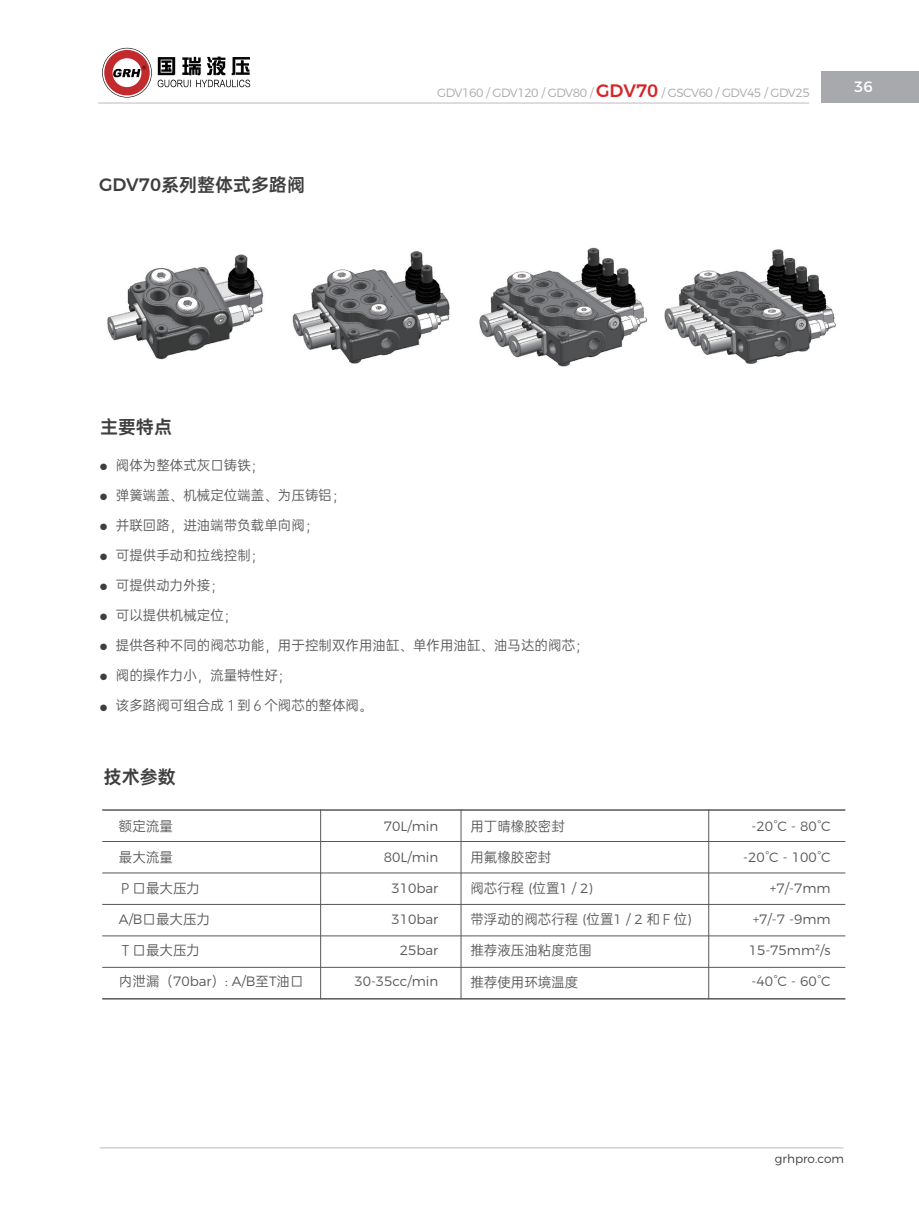
<style>
.page{position:relative;width:919px;height:1217px;background:#fff}
.page>*{position:absolute;margin:0;border:0;box-sizing:border-box;transform-origin:0 0}
.t1{font:18px "OPPO Sans B";color:#3e3e3f}
.t2{font:15px "Montserrat";color:#fff}
.t3{font:13.5px "OPPO Sans R";color:#57585a}
.t4{font:300 13.5px "Montserrat";color:#57585a}
.t5{font:300 12px "Montserrat";letter-spacing:-.04em;color:#a8a9ad}
.t6{font:300 12px "Montserrat";color:#3e3e3f}
.t7{font:9px "OPPO Sans B";color:#3e3e3f}
.s1{font-family:"Montserrat";font-weight:500}
.s2{font-weight:500;font-size:18px;color:#d52529}
.s3{font-family:"Montserrat";font-weight:300}
.s4{font-family:"OPPO Sans R";font-weight:400}
</style>
<div class="page">
<hr style="left:100px;top:1147px;width:743px;height:1px;background:#bcbdc0">
<div style="left:821px;top:71px;width:97px;height:32px;background:#a8a9ad"></div>
<hr style="left:98px;top:103px;width:711px;height:1px;background:#bcbdc0">
<hr style="left:102px;top:841px;width:743px;height:1px;background:#57585a">
<hr style="left:102px;top:872px;width:743px;height:1px;background:#57585a">
<hr style="left:102px;top:903px;width:743px;height:1px;background:#57585a">
<hr style="left:102px;top:935px;width:743px;height:1px;background:#57585a">
<hr style="left:102px;top:966px;width:743px;height:1px;background:#57585a">
<hr style="left:102px;top:997px;width:743px;height:2px;background:#57585a">
<hr style="left:102px;top:809px;width:743px;height:1px;background:#57585a">
<hr style="left:320px;top:809px;width:1px;height:190px;background:#57585a">
<hr style="left:708px;top:809px;width:1px;height:190px;background:#57585a">
<hr style="left:460px;top:809px;width:1px;height:190px;background:#57585a">
<img style="left:107px;top:254px;width:157px;height:106px">
<img style="left:292px;top:251px;width:158px;height:113px">
<img style="left:479px;top:247px;width:169px;height:120px">
<img style="left:664px;top:249px;width:172px;height:115px">
<svg style="left:103px;top:48px;width:48px;height:49px"></svg>
<svg style="left:104px;top:50px;width:46px;height:45px"></svg>
<svg style="left:158px;top:57px;width:92px;height:30px"></svg>
<h1 class="t1" style="left:99px;top:170px;width:208px"><span class="s1">GDV70</span>系列整体式多路阀</h1>
<p class="t5" style="left:437px;top:83px;width:374px">GDV160 / GDV120 / GDV80 / <span class="s2">GDV70</span> / GSCV60 / GDV45 / GDV25</p>
<p class="t2" style="left:854px;top:75px;width:20px">36</p>
<h1 class="t1" style="left:100px;top:411px;width:73px">主要特点</h1>
<p class="t7" style="left:99px;top:459px;width:10px">●</p>
<p class="t7" style="left:99px;top:489px;width:10px">●</p>
<p class="t7" style="left:99px;top:519px;width:10px">●</p>
<p class="t7" style="left:99px;top:549px;width:10px">●</p>
<p class="t7" style="left:99px;top:579px;width:10px">●</p>
<p class="t7" style="left:99px;top:609px;width:10px">●</p>
<p class="t7" style="left:99px;top:639px;width:10px">●</p>
<p class="t7" style="left:99px;top:669px;width:10px">●</p>
<p class="t7" style="left:99px;top:699px;width:10px">●</p>
<p class="t3" style="left:116px;top:455px;width:150px">阀体为整体式灰口铸铁；</p>
<p class="t3" style="left:116px;top:485px;width:231px">弹簧端盖、机械定位端盖、为压铸铝；</p>
<p class="t3" style="left:116px;top:515px;width:204px">并联回路，进油端带负载单向阀；</p>
<p class="t3" style="left:116px;top:545px;width:150px">可提供手动和拉线控制；</p>
<p class="t3" style="left:116px;top:575px;width:109px">可提供动力外接；</p>
<p class="t3" style="left:116px;top:605px;width:123px">可以提供机械定位；</p>
<p class="t3" style="left:116px;top:635px;width:474px">提供各种不同的阀芯功能，用于控制双作用油缸、单作用油缸、油马达的阀芯；</p>
<p class="t3" style="left:116px;top:665px;width:177px">阀的操作力小，流量特性好；</p>
<p class="t3" style="left:116px;top:695px;width:258px">该多路阀可组合成１到６个阀芯的整体阀。</p>
<h1 class="t1" style="left:104px;top:761px;width:73px">技术参数</h1>
<p class="t3" style="left:119px;top:815px;width:55px">额定流量</p>
<p class="t3" style="left:119px;top:846px;width:55px">最大流量</p>
<p class="t3" style="left:119px;top:877px;width:82px">Ｐ口最大压力</p>
<p class="t3" style="left:119px;top:908px;width:93px"><span class="s3">A/B</span>口最大压力</p>
<p class="t3" style="left:119px;top:939px;width:82px">Ｔ口最大压力</p>
<p class="t4" style="left:119px;top:970px;width:186px"><span class="s4">内泄漏（</span>70bar<span class="s4">）</span>: A/B<span class="s4">至</span>T<span class="s4">油口</span></p>
<p class="t4" style="left:384px;top:815px;width:56px">70L/min</p>
<p class="t4" style="left:384px;top:846px;width:56px">80L/min</p>
<p class="t4" style="left:391px;top:877px;width:48px">310bar</p>
<p class="t4" style="left:391px;top:908px;width:48px">310bar</p>
<p class="t4" style="left:399px;top:939px;width:40px">25bar</p>
<p class="t4" style="left:354px;top:970px;width:85px">30-35cc/min</p>
<p class="t3" style="left:470px;top:815px;width:96px">用丁晴橡胶密封</p>
<p class="t3" style="left:470px;top:846px;width:82px">用氟橡胶密封</p>
<p class="t3" style="left:470px;top:877px;width:124px">阀芯行程 <span class="s3">(</span>位置<span class="s3">1 / 2)</span></p>
<p class="t3" style="left:470px;top:908px;width:223px">带浮动的阀芯行程 <span class="s3">(</span>位置<span class="s3">1 / 2</span> 和Ｆ位<span class="s3">)</span></p>
<p class="t3" style="left:470px;top:939px;width:123px">推荐液压油粘度范围</p>
<p class="t3" style="left:470px;top:971px;width:109px">推荐使用环境温度</p>
<p class="t4" style="left:751px;top:815px;width:81px">-20°C - 80°C</p>
<p class="t4" style="left:743px;top:846px;width:89px">-20°C - 100°C</p>
<p class="t4" style="left:770px;top:877px;width:62px">+7/-7mm</p>
<p class="t4" style="left:752px;top:908px;width:79px">+7/-7 -9mm</p>
<p class="t4" style="left:748px;top:939px;width:83px">15-75mm²/s</p>
<p class="t4" style="left:751px;top:970px;width:81px">-40°C - 60°C</p>
<p class="t6" style="left:774px;top:1149px;width:71px">grhpro.com</p>
</div>
